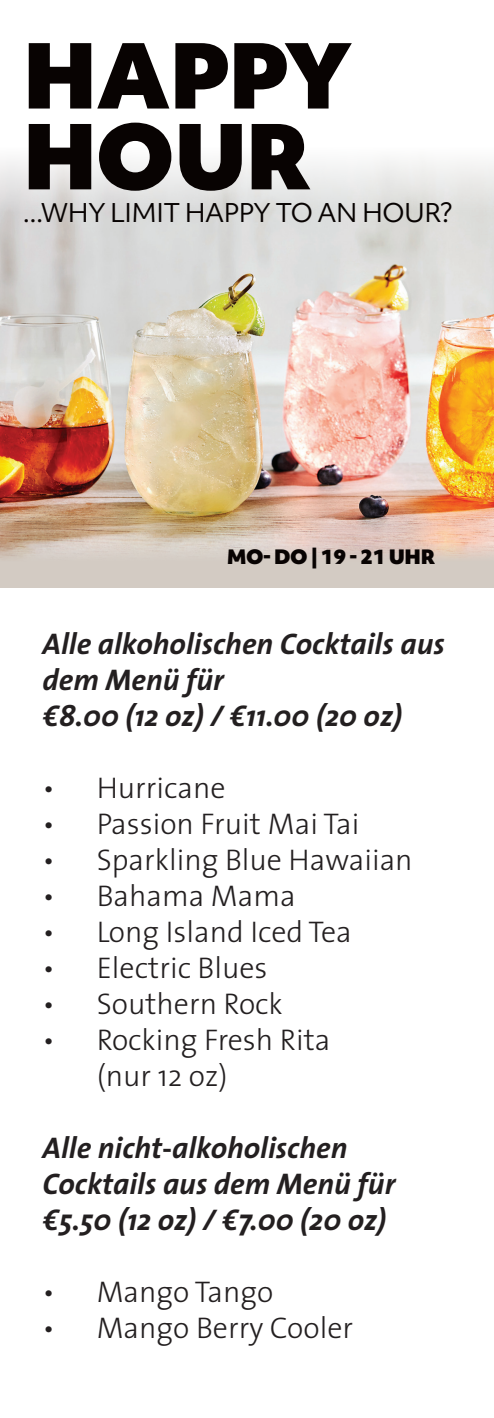
<style>
.page{position:relative;width:494px;height:1418px;background:#fff}
.page>*{position:absolute;margin:0;border:0;box-sizing:border-box;transform-origin:0 0}
.t1{font:900 86px "Objektiv Mk 2";letter-spacing:-.02em;color:#080302}
.t2{font:300 30px/36px "The Sans";color:#231f20}
.t3{font:italic 700 30px/36px "The Sans";color:#231f20}
.t4{font:24.76px "Objektiv Mk 2";letter-spacing:-.02em;color:#080302}
.t5{font:900 19px "Objektiv Mk 2";letter-spacing:-.02em;color:#080302}
</style>
<div class="page">
<img style="left:0;top:230px;width:493px;height:306px">
<svg style="left:0;top:536px;width:493px;height:51px;background:#d6cac1"></svg>
<svg style="left:0;top:157px;width:493px;height:73px"></svg>
<p class="t1" style="left:23px;top:13px;width:331px">HAPPY</p>
<p class="t1" style="left:23px;top:94px;width:290px">HOUR</p>
<p class="t4" style="left:23px;top:196px;width:431px">...WHY LIMIT HAPPY TO AN HOUR?</p>
<p class="t5" style="left:227px;top:543px;width:209px">MO- DO | 19 - 21 UHR</p>
<p class="t3" style="left:43px;top:625px;width:403px">Alle alkoholischen Cocktails aus dem Menü für<br>€8.00 (12 oz) / €11.00 (20 oz)</p>
<p class="t2" style="left:43px;top:769px;width:184px">• Hurricane</p>
<p class="t2" style="left:43px;top:805px;width:318px">• Passion Fruit Mai Tai</p>
<p class="t2" style="left:43px;top:841px;width:371px">• Sparkling Blue Hawaiian</p>
<p class="t2" style="left:43px;top:877px;width:254px">• Bahama Mama</p>
<p class="t2" style="left:43px;top:913px;width:310px">• Long Island Iced Tea</p>
<p class="t2" style="left:43px;top:949px;width:226px">• Electric Blues</p>
<p class="t2" style="left:43px;top:985px;width:241px">• Southern Rock</p>
<p class="t2" style="left:97px;top:1021px;width:235px;text-indent:-54px">• Rocking Fresh Rita (nur 12 oz)</p>
<p class="t3" style="left:43px;top:1129px;width:354px">Alle nicht-alkoholischen<br>Cocktails aus dem Menü für €5.50 (12 oz) / €7.00 (20 oz)</p>
<p class="t2" style="left:43px;top:1273px;width:232px">• Mango Tango</p>
<p class="t2" style="left:43px;top:1309px;width:312px">• Mango Berry Cooler</p>
</div>
